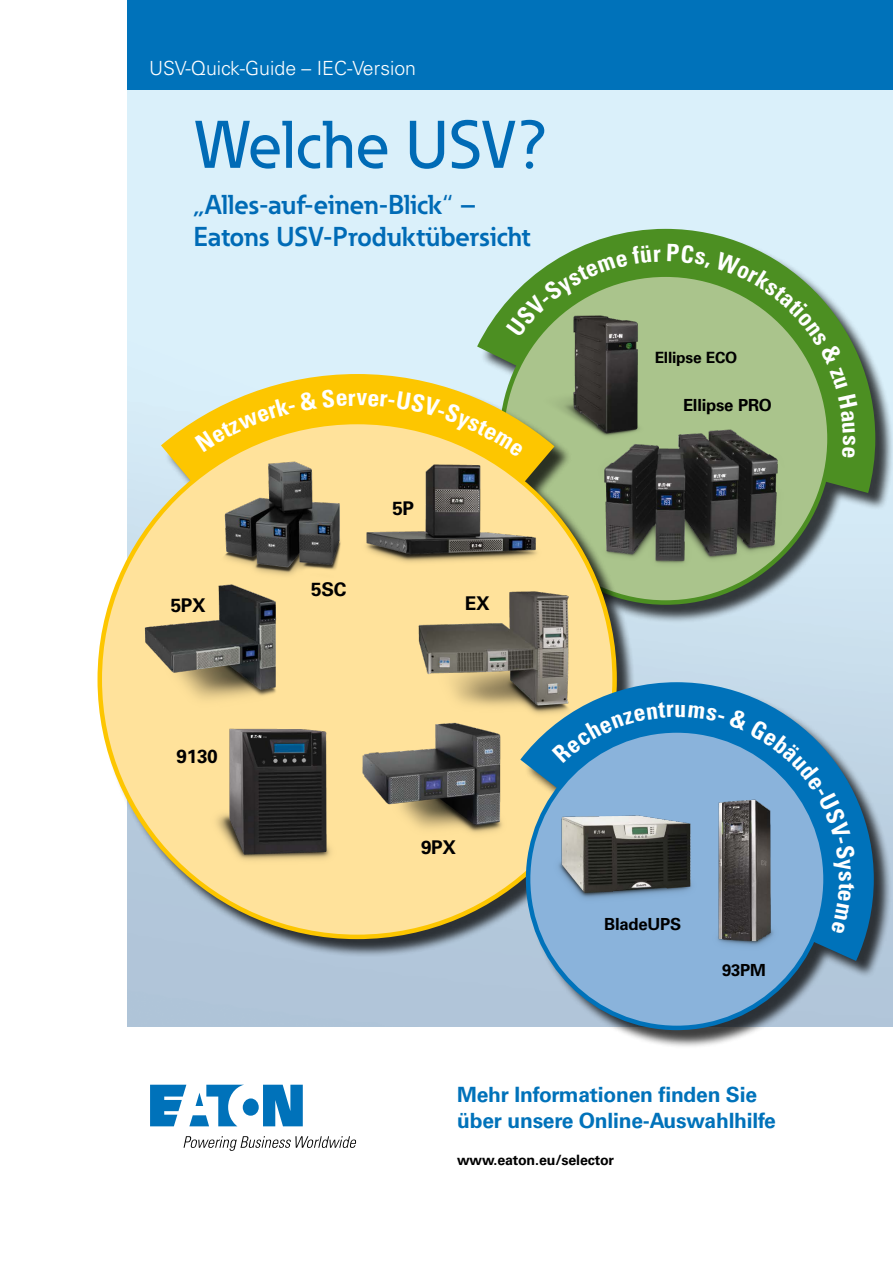
<style>
.page{position:relative;width:893px;height:1263px;background:#fff}
.page>*{position:absolute;margin:0;border:0;box-sizing:border-box;transform-origin:0 0}
.t1{font:500 66.45px "Eaton";color:#0072ba}
.t2{font:700 27px/31.5px "Eaton";letter-spacing:-.005em;color:#0072ba}
.t3{font:700 21px/25.5px "Univers";letter-spacing:-.01em;color:#0072ba}
.t4{font:300 19.5px "Univers";color:#fff}
.t5{font:700 18.9px "Univers";letter-spacing:-.015em;color:#000}
.t6{font:700 16.65px "Univers";letter-spacing:-.015em;color:#000}
.t7{font:700 15.6px "Univers";letter-spacing:-.015em;color:#000}
.t8{font:700 14.25px "Univers";letter-spacing:-.01em;color:#000}
</style>
<div class="page">
<img style="left:799px;top:89px;width:94px;height:938px">
<div style="left:480px;top:231px;width:413px;height:392px;background:#000;opacity:.75"></div>
<svg style="left:799px;top:229px;width:76px;height:264px;background:#90b58b"></svg>
<div style="left:100px;top:376px;width:535px;height:581px;background:#000;opacity:.75"></div>
<div style="left:524px;top:684px;width:368px;height:364px;background:#000;opacity:.75"></div>
<svg style="left:799px;top:682px;width:75px;height:279px;background:#6197bb"></svg>
<img style="left:128px;top:89px;width:671px;height:938px">
<div style="left:128px;top:0;width:765px;height:89px;background:#0072ba"></div>
<svg style="left:150px;top:1085px;width:153px;height:41px"></svg>
<svg style="left:184px;top:1136px;width:173px;height:15px"></svg>
<svg style="left:506px;top:245px;width:155px;height:92px;background:#77a35d"></svg>
<svg style="left:667px;top:244px;width:190px;height:213px;background:#8bb071"></svg>
<svg style="left:195px;top:389px;width:329px;height:68px;background:#f8cf3a"></svg>
<svg style="left:552px;top:702px;width:303px;height:232px;background:#5b8db2"></svg>
<p class="t4" style="left:149px;top:57px;width:268px">USV-Quick-Guide – IEC-Version</p>
<h1 class="t1" style="left:194px;top:104px;width:355px">Welche USV?</h1>
<p class="t2" style="left:194px;top:189px;width:338px">„Alles-auf-einen-Blick“ –<br>Eatons USV-Produktübersicht</p>
<p class="t5" style="left:171px;top:594px;width:37px">5PX</p>
<p class="t5" style="left:177px;top:746px;width:43px">9130</p>
<p class="t5" style="left:311px;top:578px;width:37px">5SC</p>
<p class="t5" style="left:392px;top:497px;width:23px">5P</p>
<p class="t5" style="left:465px;top:592px;width:26px">EX</p>
<p class="t5" style="left:421px;top:836px;width:37px">9PX</p>
<p class="t7" style="left:655px;top:348px;width:84px">Ellipse ECO</p>
<p class="t6" style="left:683px;top:395px;width:90px">Ellipse PRO</p>
<p class="t6" style="left:604px;top:914px;width:79px">BladeUPS</p>
<p class="t6" style="left:722px;top:960px;width:45px">93PM</p>
<p class="t3" style="left:457px;top:1082px;width:320px">Mehr Informationen finden Sie über unsere Online-Auswahlhilfe</p>
<p class="t8" style="left:457px;top:1152px;width:158px">www.eaton.eu/selector</p>
</div>
